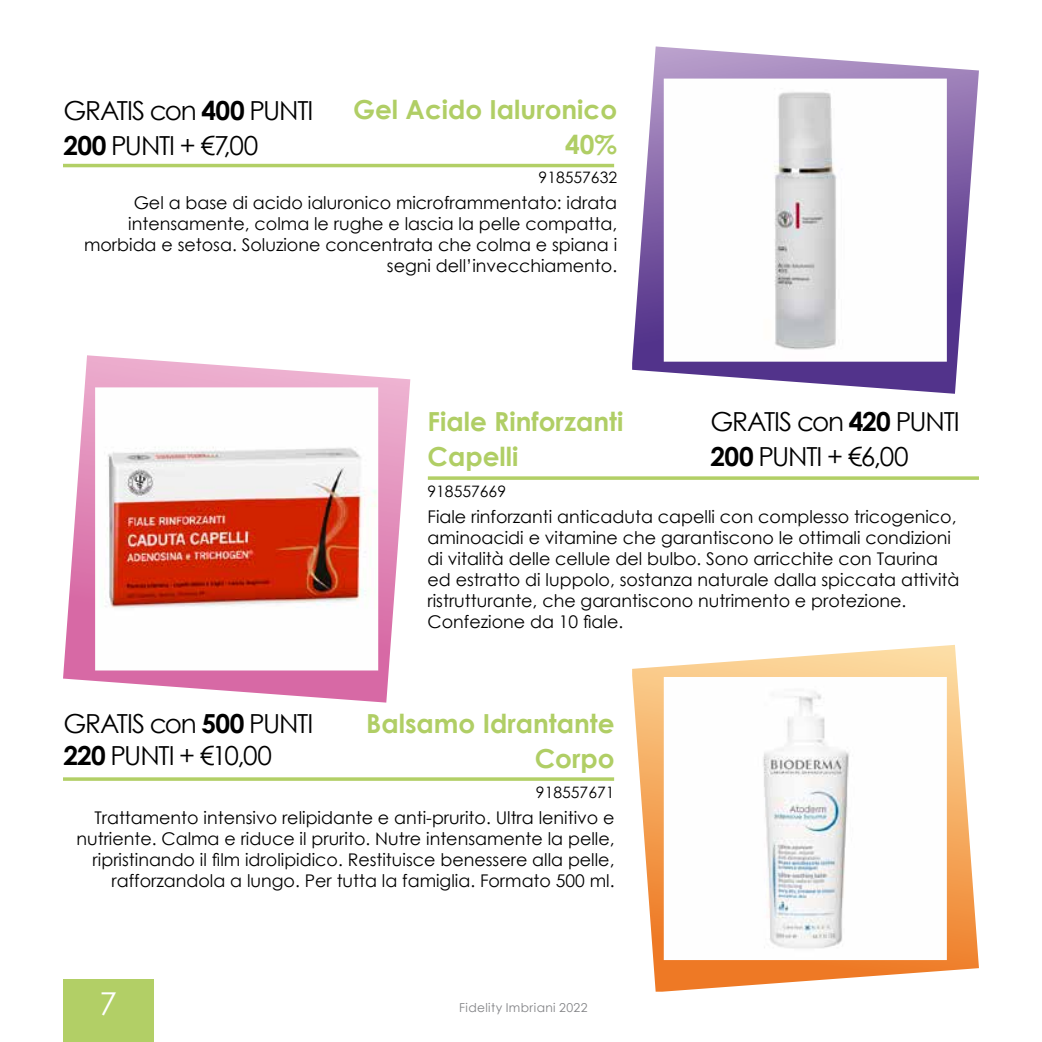
<style>
.page{position:relative;width:1042px;height:1042px;background:#fff}
.page>*{position:absolute;margin:0;border:0;box-sizing:border-box;transform-origin:0 0}
.t1{font:31.5px "Century Gothic";color:#fff}
.t2{font:26.25px/35px "Century Gothic";letter-spacing:-.045em;color:#000}
.t3{font:700 26.25px/35px "Century Gothic";color:#b0ce65;text-align:right}
.t4{font:17.5px/21px "Century Gothic";color:#000;text-align:right}
.t5{font:15.75px "Century Gothic";color:#000}
.t6{font:12.25px "Century Gothic";letter-spacing:.035em;color:#818285}
.s1{font-weight:700}
</style>
<div class="page">
<svg style="left:63px;top:355px;width:347px;height:347px"></svg>
<svg style="left:632px;top:46px;width:347px;height:348px"></svg>
<svg style="left:632px;top:645px;width:347px;height:346px"></svg>
<hr style="left:63px;top:164px;width:551px;height:3px;background:#b2cf66">
<svg style="left:428px;top:476px;width:551px;height:4px;background:#bbd478"></svg>
<svg style="left:63px;top:777px;width:551px;height:4px;background:#bbd478"></svg>
<div style="left:63px;top:979px;width:90px;height:63px;background:#b2cf66"></div>
<h2 class="t2" style="left:63px;top:92px;width:252px">GRATIS con <span class="s1">400</span> PUNTI<br><span class="s1">200</span> PUNTI + €7,00</h2>
<h2 class="t3" style="left:353px;top:91px;width:266px">Gel Acido Ialuronico<br>40%</h2>
<p class="t5" style="left:538px;top:166px;width:80px">918557632</p>
<p class="t4" style="left:84px;top:192px;width:535px">Gel a base di acido ialuronico microframmentato: idrata intensamente, colma le rughe e lascia la pelle compatta, morbida e setosa. Soluzione concentrata che colma e spiana i segni dell’invecchiamento.</p>
<h2 class="t3" style="left:427px;top:403px;width:197px;text-align:left">Fiale Rinforzanti<br>Capelli</h2>
<p class="t5" style="left:427px;top:480px;width:80px">918557669</p>
<h2 class="t2" style="left:710px;top:404px;width:251px">GRATIS con <span class="s1">420</span> PUNTI<br><span class="s1">200</span> PUNTI + €6,00</h2>
<h2 class="t2" style="left:63px;top:707px;width:251px;line-height:31.5px">GRATIS con <span class="s1">500</span> PUNTI<br><span class="s1">220</span> PUNTI + €10,00</h2>
<p class="t4" style="left:427px;top:506px;width:533px;text-align:left">Fiale rinforzanti anticaduta capelli con complesso tricogenico, aminoacidi e vitamine che garantiscono le ottimali condizioni di vitalità delle cellule del bulbo. Sono arricchite con Taurina ed estratto di luppolo, sostanza naturale dalla spiccata attività ristrutturante, che garantiscono nutrimento e protezione.<br>Confezione da 10 fiale.</p>
<h2 class="t3" style="left:366px;top:705px;width:250px">Balsamo Idrantante<br>Corpo</h2>
<p class="t5" style="left:536px;top:781px;width:80px">918557671</p>
<p class="t4" style="left:76px;top:807px;width:540px">Trattamento intensivo relipidante e anti-prurito. Ultra lenitivo e nutriente. Calma e riduce il prurito. Nutre intensamente la pelle, ripristinando il film idrolipidico. Restituisce benessere alla pelle, rafforzandola a lungo. Per tutta la famiglia. Formato 500 ml.</p>
<h1 class="t1" style="left:99px;top:981px;width:19px">7</h1>
<p class="t6" style="left:459px;top:999px;width:130px">Fidelity Imbriani 2022</p>
</div>
